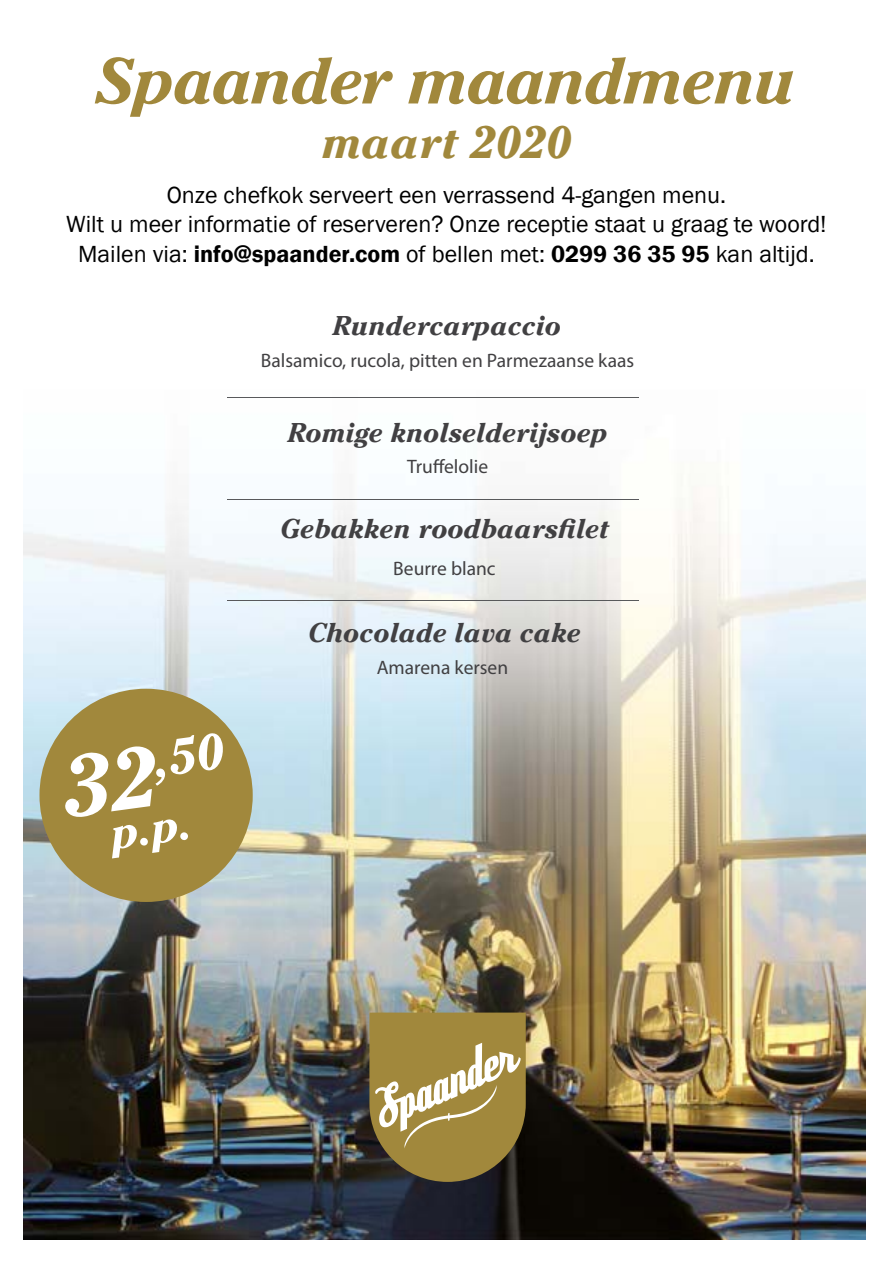
<style>
.page{position:relative;width:893px;height:1263px;background:#fff}
.page>*{position:absolute;margin:0;border:0;box-sizing:border-box;transform-origin:0 0}
.t1{font:italic 700 64.5px "Cheltenham IT Cby BT";color:#a1883c}
.t2{font:italic 700 49.5px "Cheltenham Std";color:#fff}
.t3{font:italic 700 45px "Cheltenham Std";color:#a1883c}
.t4{font:italic 700 45px "Cheltenham Std";color:#fff}
.t5{font:italic 700 27px "Cheltenham Std";color:#414042}
.t6{font:24px/29.5px "Franklin Gothic";color:#000;text-align:center}
.t7{font:19.5px "Myriad Pro";color:#414042}
.s1{font-weight:600}
.s2{font-size:84.9px}
</style>
<div class="page">
<img style="left:23px;top:474px;width:842px;height:765px">
<div style="left:39px;top:689px;width:214px;height:213px;background:#a1883c;border-radius:50%"></div>
<hr style="left:227px;top:600px;width:412px;height:1px;background:#58595b">
<hr style="left:227px;top:499px;width:412px;height:1px;background:#58595b">
<svg style="left:369px;top:1012px;width:157px;height:170px;background:#9e8a4f"></svg>
<hr style="left:227px;top:397px;width:412px;height:1px;background:#58595b">
<h1 class="t1" style="left:97px;top:41px;width:701px">Spaander maandmenu</h1>
<h3 class="t3" style="left:322px;top:115px;width:250px">maart 2020</h3>
<p class="t6" style="left:66px;top:181px;width:762px">Onze chefkok serveert een verrassend 4-gangen menu.<br>Wilt u meer informatie of reserveren? Onze receptie staat u graag te woord!<br>Mailen via: <span class="s1">info@spaander.com</span> of bellen met: <span class="s1">0299 36 35 95</span> kan altijd.</p>
<p class="t5" style="left:333px;top:310px;width:230px">Rundercarpaccio</p>
<p class="t7" style="left:261px;top:348px;width:375px">Balsamico, rucola, pitten en Parmezaanse kaas</p>
<p class="t5" style="left:288px;top:416px;width:321px">Romige knolselderijsoep</p>
<p class="t7" style="left:407px;top:454px;width:83px">Truffelolie</p>
<p class="t5" style="left:280px;top:513px;width:330px">Gebakken roodbaarsfilet</p>
<p class="t7" style="left:393px;top:556px;width:104px">Beurre blanc</p>
<p class="t5" style="left:308px;top:616px;width:274px">Chocolade lava cake</p>
<h2 class="t2" style="left:56px;top:744px;width:166px;rotate:-8deg"><span class="s2">32</span>,50</h2>
<h3 class="t4" style="left:107px;top:808px;width:82px;rotate:-8deg">p.p.</h3>
<p class="t7" style="left:377px;top:655px;width:133px">Amarena kersen</p>
</div>
